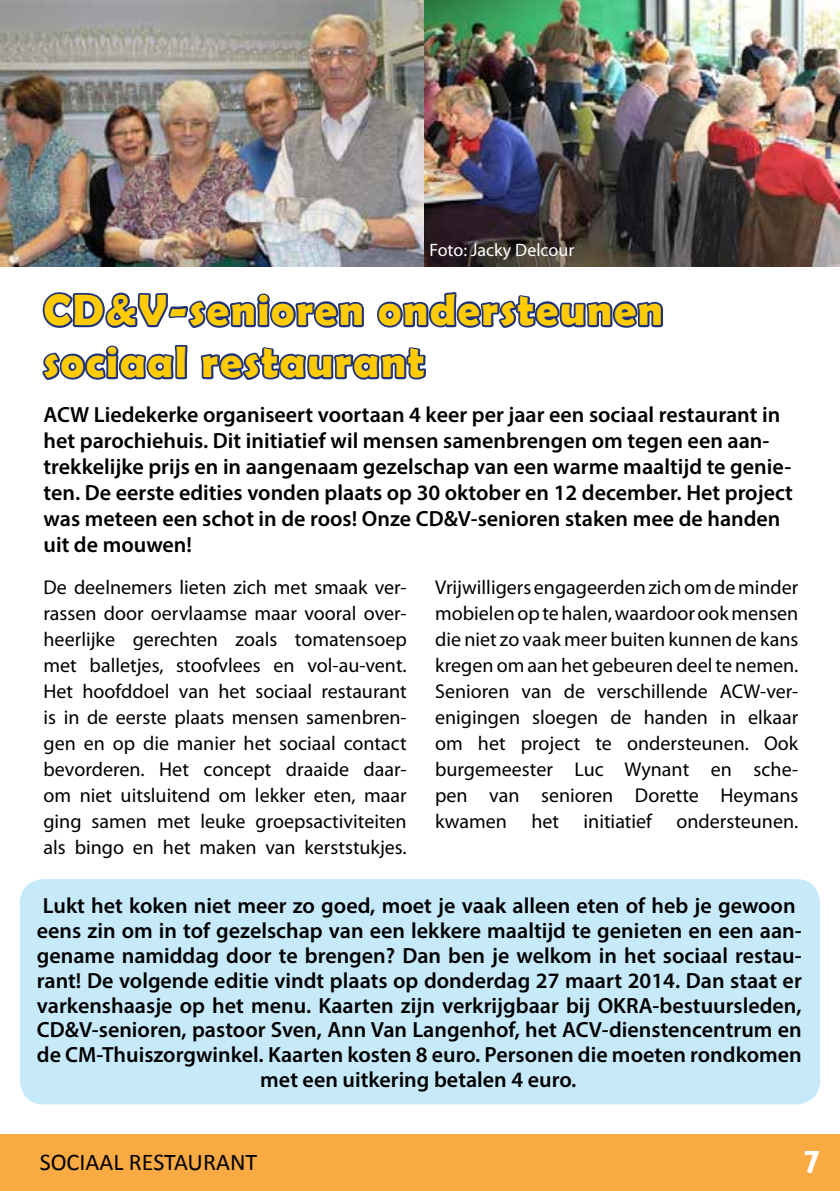
<style>
.page{position:relative;width:840px;height:1191px;background:#fff}
.page>*{position:absolute;margin:0;border:0;box-sizing:border-box;transform-origin:0 0}
.t1{font:700 44px/52px "Berlin Sans FB Demi";letter-spacing:.04em;color:#ffcb05}
.t2{font:700 32px "Gill Sans";color:#fff}
.t3{font:24px "Calibri";letter-spacing:-.005em;color:#000}
.t4{font:600 22px/25px "Myriad Pro";color:#000}
.t5{font:20px/26px "Myriad Pro";color:#000;text-align:justify}
.t6{font:18px "Myriad Pro";color:#fff}
</style>
<div class="page">
<div style="left:0;top:1134px;width:839px;height:57px;background:#faaa42"></div>
<svg style="left:40px;top:266px;width:625px;height:114px"></svg>
<div style="left:20px;top:879px;width:799px;height:225px;background:#c7eafb;border-radius:24px"></div>
<img style="left:423px;top:0;width:416px;height:266px">
<img style="left:0;top:0;width:423px;height:266px">
<p class="t6" style="left:429px;top:240px;width:146px">Foto: Jacky Delcour</p>
<h1 class="t1" style="left:43px;top:283px;width:620px">CD&amp;V-senioren ondersteunen sociaal restaurant</h1>
<p class="t4" style="left:43px;top:401px;width:750px;line-height:26px">ACW Liedekerke organiseert voortaan 4 keer per jaar een sociaal restaurant in het parochiehuis. Dit initiatief wil mensen samenbrengen om tegen een aan&shy;trekkelijke prijs en in aangenaam gezelschap van een warme maaltijd te genie&shy;ten. De eerste edities vonden plaats op 30 oktober en 12 december. Het project was meteen een schot in de roos! Onze CD&amp;V-senioren staken mee de handen uit de mouwen!</p>
<p class="t5" style="left:43px;top:574px;width:364px">De deelnemers lieten zich met smaak ver&shy;rassen door oervlaamse maar vooral over&shy;heerlijke gerechten zoals tomatensoep met balletjes, stoofvlees en vol-au-vent.<br>Het hoofddoel van het sociaal restaurant is in de eerste plaats mensen samenbren&shy;gen en op die manier het sociaal contact bevorderen. Het concept draaide daar&shy;om niet uitsluitend om lekker eten, maar ging samen met leuke groepsactiviteiten als bingo en het maken van kerststukjes.</p>
<p class="t5" style="left:435px;top:574px;width:364px">Vrijwilligers engageerden zich om de minder mobielen op te halen, waardoor ook mensen die niet zo vaak meer buiten kunnen de kans kregen om aan het gebeuren deel te nemen.<br>Senioren van de verschillende ACW-ver&shy;enigingen sloegen de handen in elkaar om het project te ondersteunen. Ook burgemeester Luc Wynant en sche&shy;pen van senioren Dorette Heymans kwamen het initiatief ondersteunen.</p>
<p class="t4" style="left:37px;top:892px;width:766px;text-align:center">Lukt het koken niet meer zo goed, moet je vaak alleen eten of heb je gewoon eens zin om in tof gezelschap van een lekkere maaltijd te genieten en een aan&shy;gename namiddag door te brengen? Dan ben je welkom in het sociaal restau&shy;rant! De volgende editie vindt plaats op donderdag 27 maart 2014. Dan staat er varkenshaasje op het menu. Kaarten zijn verkrijgbaar bij OKRA-bestuursleden, CD&amp;V-senioren, pastoor Sven, Ann Van Langenhof, het ACV-dienstencentrum en de CM-Thuiszorgwinkel. Kaarten kosten 8 euro. Personen die moeten rondkomen met een uitkering betalen 4 euro.</p>
<p class="t3" style="left:40px;top:1147px;width:150px">SOCIAAL RESTAURAN</p>
<p class="t3" style="left:245px;top:1147px;width:13px">T</p>
<h2 class="t2" style="left:802px;top:1143px;width:19px">7</h2>
</div>
